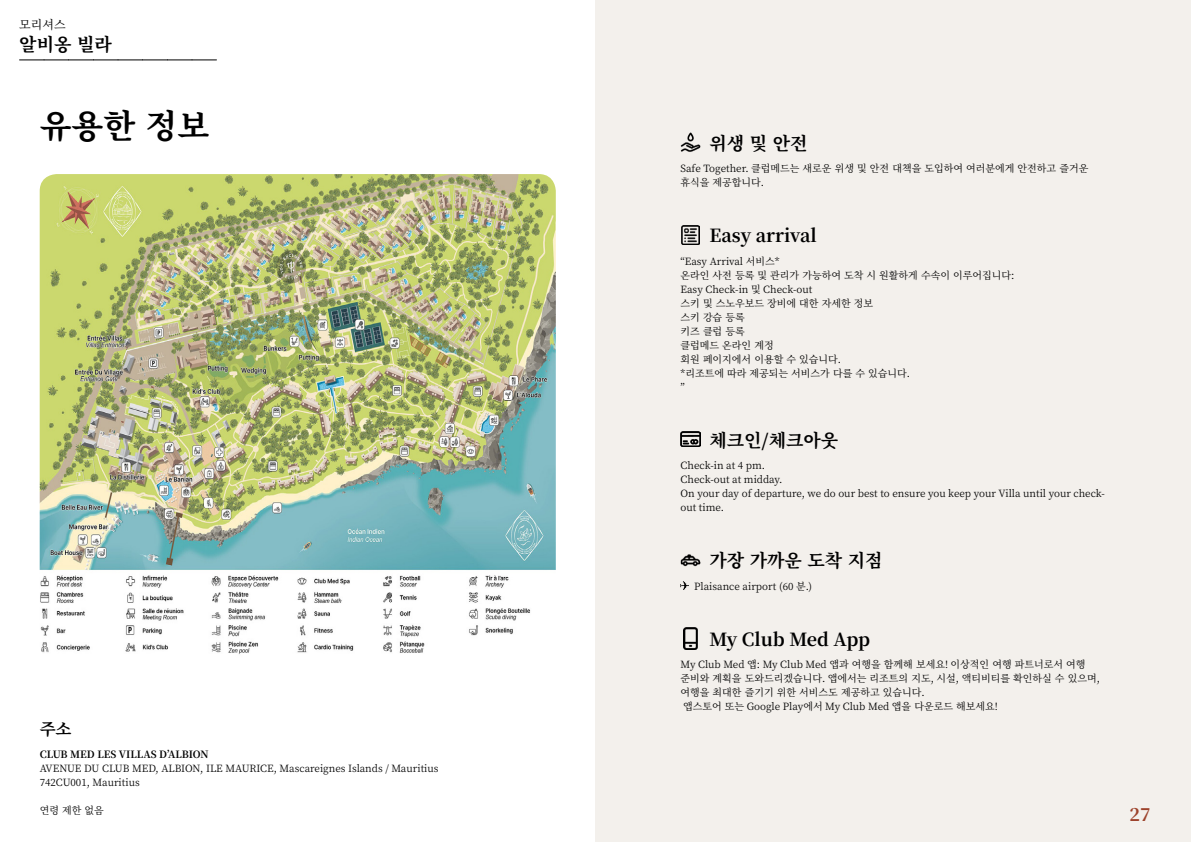
<style>
.page{position:relative;width:1191px;height:842px;background:#fff}
.page>*{position:absolute;margin:0;border:0;box-sizing:border-box;transform-origin:0 0}
.t1{font:700 33px "Noto Serif KR";color:#000}
.t2{font:700 18px "Noto Serif KR";color:#000}
.t3{font:700 18px "Noto Serif KR";color:#9d432c}
.t4{font:700 16.5px "Noto Serif KR";color:#000}
.t5{font:12px "Noto Serif KR";color:#000}
.t6{font:10px/14px "Noto Serif KR";color:#000}
.t7{font:700 10px "Noto Serif KR";letter-spacing:-.005em;color:#000}
</style>
<div class="page">
<div style="left:595px;top:0;width:596px;height:842px;background:#f3f0ec"></div>
<img style="left:40px;top:174px;width:516px;height:480px">
<svg style="left:20px;top:60px;width:196px;height:1px"></svg>
<img style="left:680px;top:132px;width:20px;height:20px">
<img style="left:681px;top:225px;width:18px;height:20px">
<img style="left:680px;top:432px;width:20px;height:15px">
<img style="left:680px;top:554px;width:20px;height:13px">
<svg style="left:680px;top:581px;width:9px;height:9px"></svg>
<img style="left:684px;top:628px;width:13px;height:21px">
<p class="t5" style="left:19px;top:17px;width:48px">모리셔스</p>
<h2 class="t2" style="left:19px;top:34px;width:94px">알비옹 빌라</h2>
<h1 class="t1" style="left:40px;top:107px;width:171px">유용한 정보</h1>
<h3 class="t4" style="left:40px;top:720px;width:33px">주소</h3>
<p class="t7" style="left:40px;top:748px;width:170px">CLUB MED LES VILLAS D’ALBION</p>
<p class="t6" style="left:40px;top:761px;width:400px">AVENUE DU CLUB MED, ALBION, ILE MAURICE, Mascareignes Islands / Mauritius<br>742CU001, Mauritius</p>
<p class="t6" style="left:40px;top:803px;width:66px">연령 제한 없음</p>
<h2 class="t2" style="left:709px;top:133px;width:100px">위생 및 안전</h2>
<p class="t6" style="left:680px;top:162px;width:409px">Safe Together. 클럽메드는 새로운 위생 및 안전 대책을 도입하여 여러분에게 안전하고 즐거운 휴식을 제공합니다.</p>
<h2 class="t2" style="left:709px;top:225px;width:109px">Easy arrival</h2>
<p class="t6" style="left:680px;top:254px;width:335px">“Easy Arrival 서비스*<br>온라인 사전 등록 및 관리가 가능하여 도착 시 원활하게 수속이 이루어집니다:<br>Easy Check-in 및 Check-out<br>스키 및 스노우보드 장비에 대한 자세한 정보<br>스키 강습 등록<br>키즈 클럽 등록<br>클럽메드 온라인 계정<br>회원 페이지에서 이용할 수 있습니다.<br>*리조트에 따라 제공되는 서비스가 다를 수 있습니다.<br>”</p>
<h2 class="t2" style="left:709px;top:430px;width:130px">체크인/체크아웃</h2>
<p class="t6" style="left:680px;top:459px;width:426px">Check-in at 4 pm.<br>Check-out at midday.<br>On your day of departure, we do our best to ensure you keep your Villa until your check&shy;out time.</p>
<h2 class="t2" style="left:709px;top:550px;width:175px">가장 가까운 도착 지점</h2>
<p class="t6" style="left:694px;top:579px;width:119px">Plaisance airport (60 분.)</p>
<h2 class="t2" style="left:709px;top:629px;width:162px">My Club Med App</h2>
<p class="t6" style="left:680px;top:658px;width:421px">My Club Med 앱: My Club Med 앱과 여행을 함께해 보세요! 이상적인 여행 파트너로서 여행 준비와 계획을 도와드리겠습니다. 앱에서는 리조트의 지도, 시설, 액티비티를 확인하실 수 있으며, 여행을 최대한 즐기기 위한 서비스도 제공하고 있습니다.<br>앱스토어 또는 Google Play에서 My Club Med 앱을 다운로드 해보세요!</p>
<h2 class="t3" style="left:1129px;top:804px;width:23px">27</h2>
</div>
